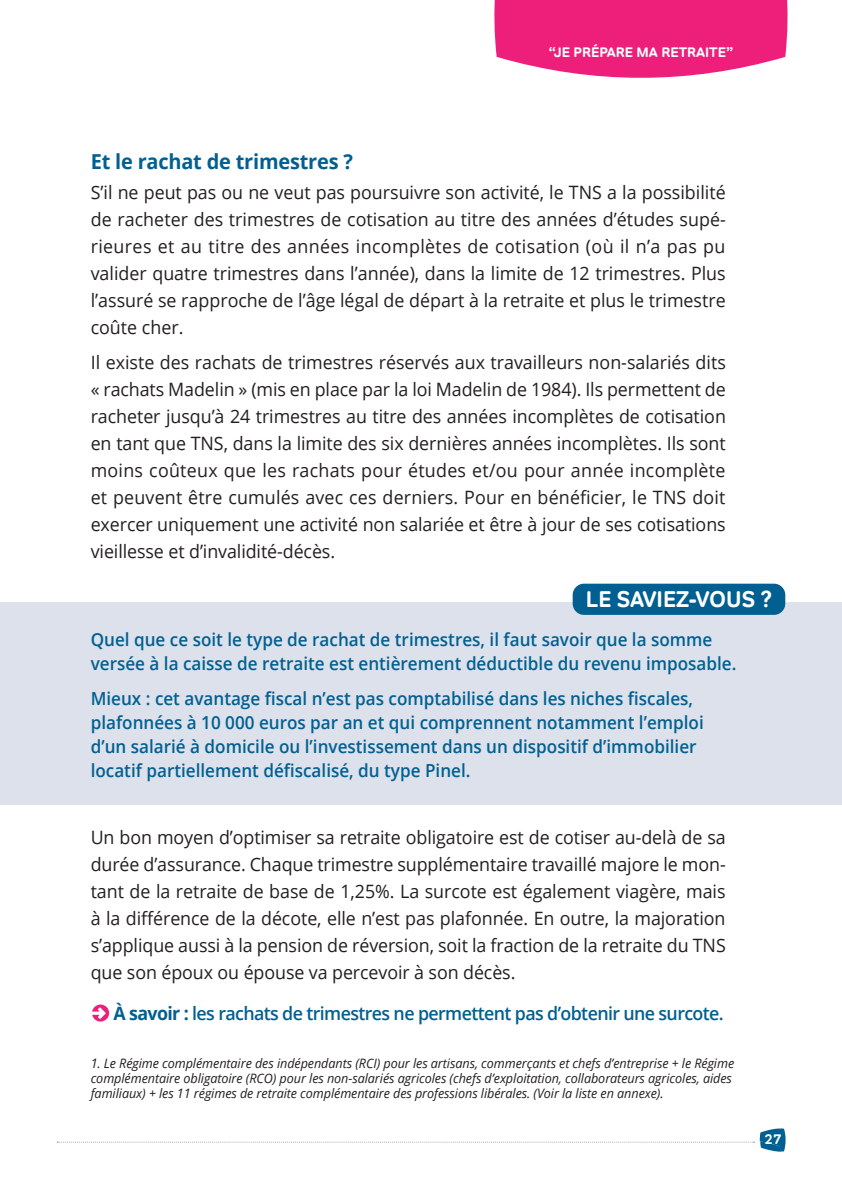
<style>
.page{position:relative;width:842px;height:1191px;background:#fff}
.page>*{position:absolute;margin:0;border:0;box-sizing:border-box;transform-origin:0 0}
.t1{font:700 23px "Tondo";color:#fff;scale:.95 1}
.t2{font:700 20.6px "Open Sans";letter-spacing:-.01em;color:#016091}
.t3{font:18.4px/27px "Open Sans";letter-spacing:-.005em;color:#231f20;text-align:justify}
.t4{font:600 18.4px "Open Sans";letter-spacing:-.035em;color:#016091}
.t5{font:600 18px/24px "Open Sans";color:#016091;scale:.95 1}
.t6{font:700 14px "Tondo";color:#fff}
.t7{font:italic 13px/15px "Open Sans";letter-spacing:-.005em;color:#231f20}
.s1{font-weight:700}
</style>
<div class="page">
<div style="left:0;top:602px;width:842px;height:203px;background:#dce1eb"></div>
<svg style="left:57px;top:1128px;width:729px;height:23px"></svg>
<svg style="left:494px;top:0;width:294px;height:78px;background:#ef3488"></svg>
<svg style="left:92px;top:1004px;width:17px;height:17px"></svg>
<div style="left:573px;top:583px;width:212px;height:32px;background:#016091;border-radius:11px"></div>
<p class="t6" style="left:549px;top:43px;width:186px">“JE PRÉPARE MA RETRAITE”</p>
<p class="t2" style="left:91px;top:153px;width:264px">Et le rachat de trimestres ?</p>
<p class="t3" style="left:91px;top:180px;width:636px">S’il ne peut pas ou ne veut pas poursuivre son activité, le TNS a la possibilité de racheter des trimestres de cotisation au titre des années d’études supé&shy;rieures et au titre des années incomplètes de cotisation (où il n’a pas pu valider quatre trimestres dans l’année), dans la limite de 12 trimestres. Plus l’assuré se rapproche de l’âge légal de départ à la retraite et plus le trimestre coûte cher.</p>
<p class="t3" style="left:91px;top:351px;width:637px">Il existe des rachats de trimestres réservés aux travailleurs non-salariés dits « rachats Madelin » (mis en place par la loi Madelin de 1984). Ils permettent de racheter jusqu’à 24 trimestres au titre des années incomplètes de cotisation en tant que TNS, dans la limite des six dernières années incomplètes. Ils sont moins coûteux que les rachats pour études et/ou pour année incomplète et peuvent être cumulés avec ces derniers. Pour en bénéficier, le TNS doit exercer uniquement une activité non salariée et être à jour de ses cotisations vieillesse et d’invalidité-décès.</p>
<p class="t1" style="left:586px;top:585px;width:198px">LE SAVIEZ-VOUS ?</p>
<p class="t5" style="left:91px;top:629px;width:681px">Quel que ce soit le type de rachat de trimestres, il faut savoir que la somme versée à la caisse de retraite est entièrement déductible du revenu imposable.</p>
<p class="t5" style="left:91px;top:686px;width:647px">Mieux : cet avantage fiscal n’est pas comptabilisé dans les niches fiscales, plafonnées à 10 000 euros par an et qui comprennent notamment l’emploi d’un salarié à domicile ou l’investissement dans un dispositif d’immobilier locatif partiellement défiscalisé, du type Pinel.</p>
<p class="t3" style="left:91px;top:823px;width:637px">Un bon moyen d’optimiser sa retraite obligatoire est de cotiser au-delà de sa durée d’assurance. Chaque trimestre supplémentaire travaillé majore le mon&shy;tant de la retraite de base de 1,25%. La surcote est également viagère, mais à la différence de la décote, elle n’est pas plafonnée. En outre, la majoration s’applique aussi à la pension de réversion, soit la fraction de la retraite du TNS que son époux ou épouse va percevoir à son décès.</p>
<p class="t4" style="left:113px;top:1006px;width:612px"><span class="s1">À savoir :</span> les rachats de trimestres ne permettent pas d’obtenir une surcote.</p>
<p class="t7" style="left:91px;top:1055px;width:645px">1. Le Régime complémentaire des indépendants (RCI) pour les artisans, commerçants et chefs d’entreprise + le Régime complémentaire obligatoire (RCO) pour les non-salariés agricoles (chefs d’exploitation, collaborateurs agricoles, aides familiaux) + les 11 régimes de retraite complémentaire des professions libérales. (Voir la liste en annexe).</p>
<p class="t6" style="left:765px;top:1130px;width:19px">27</p>
</div>
